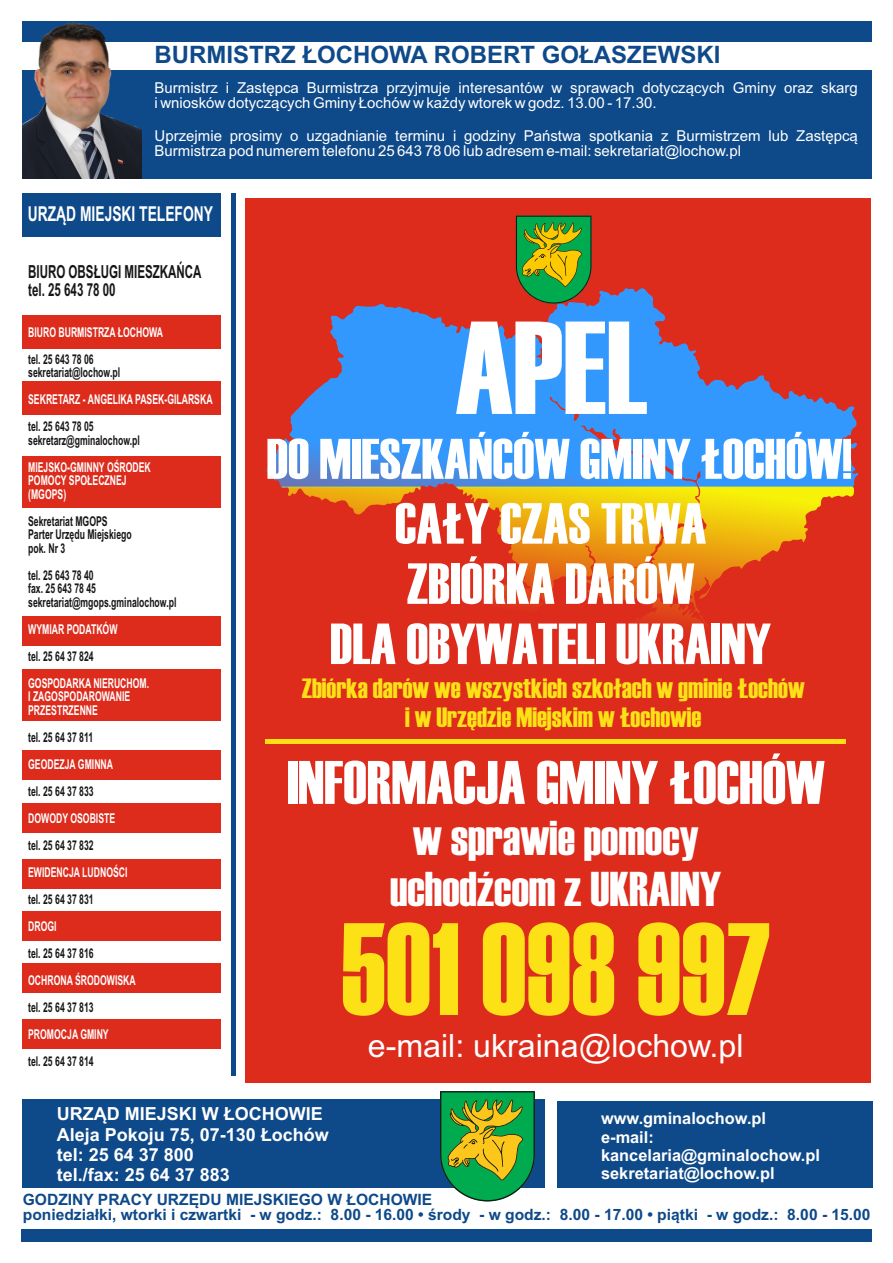
<style>
.page{position:relative;width:893px;height:1263px;background:#fff}
.page>*{position:absolute;margin:0;border:0;box-sizing:border-box;transform-origin:0 0}
.t1{font:132px "Haettenschweiler";color:#fff}
.t2{font:131.1px "Haettenschweiler";color:#fbe116;scale:.9 1}
.t3{font:61.35px "Haettenschweiler";color:#fff}
.t4{font:57.9px/60.2px "Haettenschweiler";color:#fff;text-align:center}
.t5{font:57.15px "Haettenschweiler";color:#fff}
.t6{font:48.9px/50.8px "Haettenschweiler";color:#fff;text-align:center}
.t7{font:32.1px "Arial";color:#fff}
.t8{font:27.9px/29px "Haettenschweiler";color:#fbe116;text-align:center}
.t9{font:700 24px "Arial";color:#0e4989}
.t10{font:700 20.55px "Arial";color:#fff;scale:.67 1}
.t11{font:700 18px/20.1px "Arial";color:#fff}
.t12{font:700 18px/18px "Arial Narrow";color:#151616;scale:.78 1}
.t13{font:700 16.5px/18.5px "Arial";color:#fff}
.t14{font:700 15.6px/15.6px "Arial";color:#0e4989}
.t15{font:15px/15px "Arial";color:#fff}
.t16{font:700 13.5px/13.5px "Arial Narrow";color:#151616;scale:.78 1}
.t17{font:700 13.5px/13.5px "Arial Narrow";color:#fff;scale:.78 1}
</style>
<div class="page">
<div style="left:22px;top:1019px;width:199px;height:29px;background:#dd2b1c"></div>
<div style="left:22px;top:963px;width:199px;height:30px;background:#dd2b1c"></div>
<div style="left:22px;top:70px;width:849px;height:109px;background:#0e4989"></div>
<div style="left:22px;top:21px;width:850px;height:21px;background:#0e4989"></div>
<img style="left:22px;top:22px;width:120px;height:157px">
<div style="left:22px;top:1099px;width:523px;height:89px;background:#0e4989"></div>
<div style="left:557px;top:1101px;width:316px;height:87px;background:#0e4989"></div>
<div style="left:21px;top:1229px;width:851px;height:13px;background:#0e4989"></div>
<div style="left:22px;top:194px;width:198px;height:43px;background:#0e4989"></div>
<div style="left:22px;top:315px;width:199px;height:34px;background:#dd2b1c"></div>
<div style="left:22px;top:381px;width:199px;height:34px;background:#dd2b1c"></div>
<div style="left:22px;top:456px;width:199px;height:52px;background:#dd2b1c"></div>
<div style="left:22px;top:616px;width:199px;height:29px;background:#dd2b1c"></div>
<div style="left:22px;top:750px;width:199px;height:30px;background:#dd2b1c"></div>
<div style="left:22px;top:803px;width:199px;height:30px;background:#dd2b1c"></div>
<div style="left:22px;top:911px;width:199px;height:30px;background:#dd2b1c"></div>
<div style="left:22px;top:859px;width:199px;height:29px;background:#dd2b1c"></div>
<div style="left:22px;top:669px;width:199px;height:52px;background:#dd2b1c"></div>
<svg style="left:440px;top:1091px;width:95px;height:110px;background:#59a345"></svg>
<hr style="left:231px;top:193px;width:4px;height:883px;background:#0e4989">
<div style="left:246px;top:198px;width:625px;height:884px;background:#dd2b1c"></div>
<svg style="left:266px;top:288px;width:593px;height:200px;fill:#3398fe"></svg>
<svg style="left:456px;top:487px;width:122px;height:121px"></svg>
<svg style="left:281px;top:487px;width:140px;height:27px"></svg>
<svg style="left:578px;top:487px;width:276px;height:148px"></svg>
<svg style="left:516px;top:216px;width:75px;height:88px;background:#5e982e"></svg>
<div style="left:266px;top:739px;width:580px;height:5px;background:#fbe116"></div>
<h3 class="t9" style="left:155px;top:46px;width:567px">BURMISTRZ ŁOCHOWA ROBERT GOŁASZEWSKI</h3>
<p class="t15" style="left:155px;top:81px;width:705px">Burmistrz i Zastępca Burmistrza przyjmuje interesantów w sprawach dotyczących Gminy oraz skarg i wniosków dotyczących Gminy Łochów w każdy wtorek w godz. 13.00 - 17.30.</p>
<p class="t15" style="left:155px;top:130px;width:705px">Uprzejmie prosimy o uzgadnianie terminu i godziny Państwa spotkania z Burmistrzem lub Zastępcą<br>Burmistrza pod numerem telefonu 25 643 78 06 lub adresem e-mail: sekretariat@lochow.pl</p>
<h3 class="t10" style="left:28px;top:206px;width:278px">URZĄD MIEJSKI TELEFONY</h3>
<p class="t12" style="left:28px;top:264px;width:224px">BIURO OBSŁUGI MIESZKAŃCA tel. 25 643 78 00</p>
<p class="t17" style="left:28px;top:326px;width:175px">BIURO BURMISTRZA ŁOCHOWA</p>
<p class="t16" style="left:28px;top:353px;width:119px">tel. 25 643 78 06 sekretariat@lochow.pl</p>
<p class="t17" style="left:28px;top:394px;width:238px">SEKRETARZ - ANGELIKA PASEK-GILARSKA</p>
<p class="t16" style="left:28px;top:421px;width:145px">tel. 25 643 78 05 sekretarz@gminalochow.pl</p>
<p class="t17" style="left:28px;top:461px;width:159px">MIEJSKO-GMINNY OŚRODEK<br>POMOCY SPOŁECZNEJ (MGOPS)</p>
<p class="t16" style="left:28px;top:515px;width:134px">Sekretariat MGOPS<br>Parter Urzędu Miejskiego pok. Nr 3</p>
<p class="t16" style="left:28px;top:569px;width:192px">tel. 25 643 78 40<br>fax. 25 643 78 45 sekretariat@mgops.gminalochow.pl</p>
<p class="t17" style="left:28px;top:623px;width:116px">WYMIAR PODATKÓW</p>
<p class="t16" style="left:28px;top:650px;width:86px">tel. 25 64 37 824</p>
<p class="t17" style="left:28px;top:677px;width:157px">GOSPODARKA NIERUCHOM.<br>I ZAGOSPODAROWANIE<br>PRZESTRZENNE</p>
<p class="t16" style="left:28px;top:731px;width:85px">tel. 25 64 37 811</p>
<p class="t17" style="left:28px;top:758px;width:110px">GEODEZJA GMINNA</p>
<p class="t16" style="left:28px;top:785px;width:86px">tel. 25 64 37 833</p>
<p class="t17" style="left:28px;top:812px;width:113px">DOWODY OSOBISTE</p>
<p class="t16" style="left:28px;top:839px;width:86px">tel. 25 64 37 832</p>
<p class="t17" style="left:28px;top:866px;width:129px">EWIDENCJA LUDNOŚCI</p>
<p class="t16" style="left:28px;top:893px;width:86px">tel. 25 64 37 831</p>
<p class="t17" style="left:28px;top:920px;width:38px">DROGI</p>
<p class="t16" style="left:28px;top:947px;width:86px">tel. 25 64 37 816</p>
<p class="t17" style="left:28px;top:974px;width:139px">OCHRONA ŚRODOWISKA</p>
<p class="t16" style="left:28px;top:1001px;width:86px">tel. 25 64 37 813</p>
<p class="t17" style="left:28px;top:1028px;width:105px">PROMOCJA GMINY</p>
<p class="t16" style="left:28px;top:1055px;width:86px">tel. 25 64 37 814</p>
<h1 class="t1" style="left:455px;top:322px;width:194px">APEL</h1>
<h3 class="t5" style="left:267px;top:439px;width:587px">DO MIESZKAŃCÓW GMINY ŁOCHÓW!</h3>
<h3 class="t4" style="left:330px;top:497px;width:442px">CAŁY CZAS TRWA<br>ZBIÓRKA DARÓW<br>DLA OBYWATELI UKRAINY</h3>
<h3 class="t8" style="left:302px;top:675px;width:504px">Zbiórka darów we wszystkich szkołach w gminie Łochów i w Urzędzie Miejskim w Łochowie</h3>
<h3 class="t3" style="left:287px;top:761px;width:539px">INFORMACJA GMINY ŁOCHÓW</h3>
<h3 class="t6" style="left:390px;top:816px;width:333px">w sprawie pomocy uchodźcom z UKRAINY</h3>
<h2 class="t2" style="left:341px;top:923px;width:478px">501 098 997</h2>
<h3 class="t7" style="left:368px;top:1034px;width:377px">e-mail: ukraina@lochow.pl</h3>
<p class="t11" style="left:57px;top:1106px;width:274px">URZĄD MIEJSKI W ŁOCHOWIE<br>Aleja Pokoju 75, 07-130 Łochów tel: 25 64 37 800<br>tel./fax: 25 64 37 883</p>
<p class="t14" style="left:23px;top:1193px;width:849px">GODZINY PRACY URZĘDU MIEJSKIEGO W ŁOCHOWIE<br>poniedziałki, wtorki i czwartki - w godz.: 8.00 - 16.00 • środy - w godz.: 8.00 - 17.00 • piątki - w godz.: 8.00 - 15.00</p>
<p class="t13" style="left:601px;top:1110px;width:220px">www.gminalochow.pl e-mail: kancelaria@gminalochow.pl sekretariat@lochow.pl</p>
</div>
